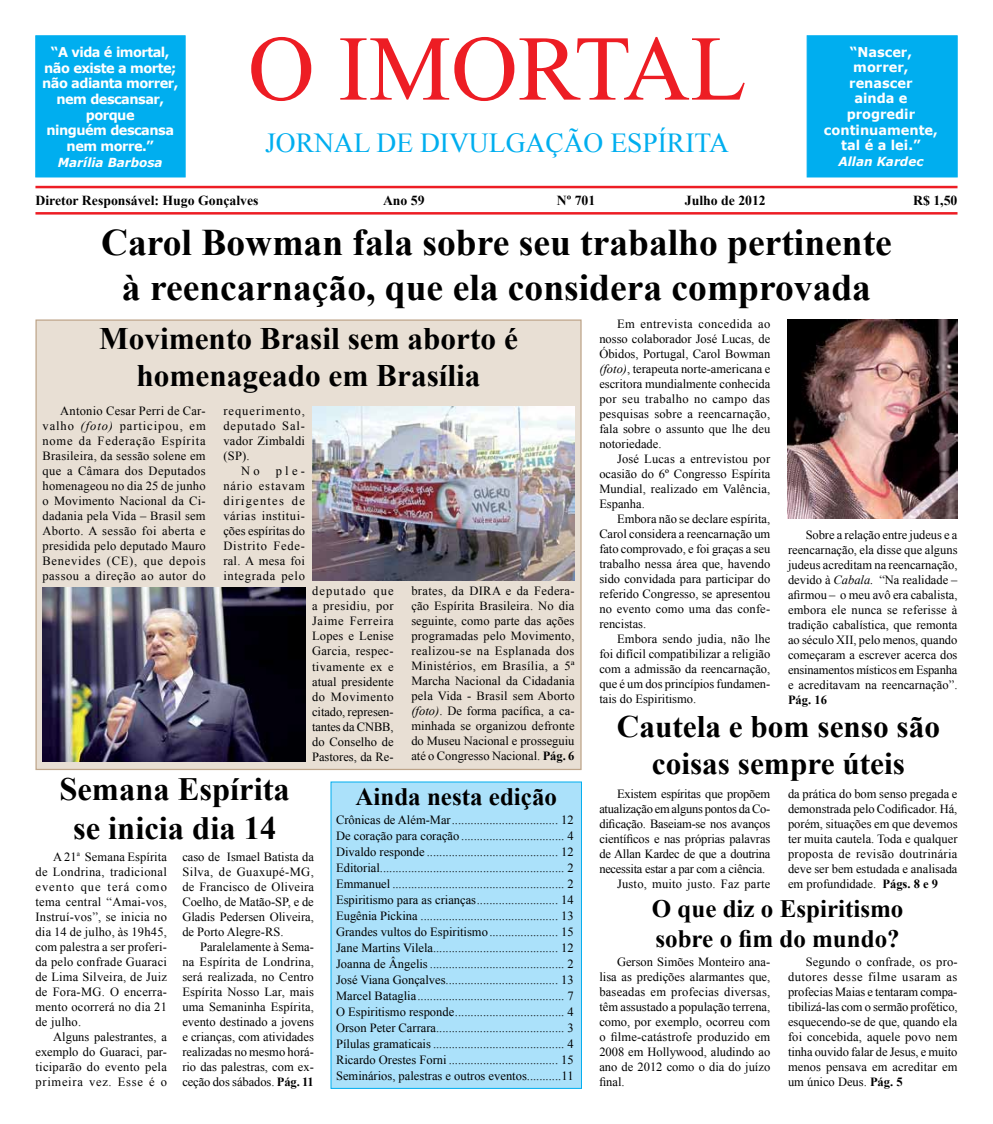
<style>
.page{position:relative;width:993px;height:1124px;background:#fff}
.page>*{position:absolute;margin:0;border:0;box-sizing:border-box;transform-origin:0 0}
.t1{font:92.5px "Times New Roman";color:#ed1d24}
.t2{font:700 37.5px/45px "Times New Roman";color:#000;text-align:center}
.t3{font:700 32.5px "Times New Roman";color:#000}
.t4{font:700 31.25px/37.5px "Times New Roman";color:#000;text-align:center}
.t5{font:27.5px "Times New Roman";color:#00aeef}
.t6{font:700 25px/30px "Times New Roman";color:#000}
.t7{font:700 13.75px "Times New Roman";color:#000}
.t8{font:700 13.5px/15.6px "Verdana";letter-spacing:-.04em;color:#fff;text-align:center;scale:.96 1}
.t9{font:700 13.5px/15.6px "Verdana";color:#fff;text-align:center;scale:.96 1}
.t10{font:12.5px/15px "Times New Roman";color:#000;text-align:justify}
.t11{font:12.5px "Times New Roman";letter-spacing:-.02em;color:#000}
.t12{font:italic 700 12.5px "Verdana";color:#fff;scale:.96 1}
.t13{font:12.5px "Times New Roman";letter-spacing:.08em;color:#000}
.t14{font:12.5px "Times New Roman";letter-spacing:.02em;color:#000}
.t15{font:12.5px "Times New Roman";letter-spacing:.075em;color:#000}
.t16{font:700 12.5px "Times New Roman";color:#000}
.s1{font-style:italic}
.s2{font-weight:700}
</style>
<div class="page">
<div style="left:35px;top:35px;width:150px;height:142px;background:#00aeef;border:1px solid #00aeef"></div>
<hr style="left:35px;top:186px;width:922px;height:2px;background:#ed1d24">
<div style="left:806px;top:35px;width:151px;height:142px;background:#00aeef;border:1px solid #00aeef"></div>
<hr style="left:35px;top:212px;width:922px;height:2px;background:#ed1d24">
<div style="left:35px;top:319px;width:546px;height:451px;background:#e8dfd4;border:1px solid #bea58a"></div>
<div style="left:331px;top:781px;width:250px;height:307px;background:#abe1fa"></div>
<img style="left:787px;top:319px;width:170px;height:199px">
<img style="left:312px;top:406px;width:262px;height:174px">
<img style="left:43px;top:587px;width:262px;height:174px">
<h1 class="t1" style="left:248px;top:6px;width:500px">O IMORTAL</h1>
<h3 class="t5" style="left:265px;top:124px;width:465px">JORNAL DE DIVULGAÇÃO ESPÍRITA</h3>
<p class="t7" style="left:35px;top:190px;width:224px">Diretor Responsável: Hugo Gonçalves</p>
<p class="t7" style="left:383px;top:190px;width:43px">Ano 59</p>
<p class="t7" style="left:556px;top:190px;width:40px">Nº 701</p>
<p class="t7" style="left:684px;top:190px;width:82px">Julho de 2012</p>
<p class="t7" style="left:912px;top:190px;width:46px">R$ 1,50</p>
<p class="t8" style="left:42px;top:44px;width:143px">“A vida é imortal, não existe a morte; não adianta morrer, nem descansar, porque<br>ninguém descansa nem morre.”</p>
<p class="t12" style="left:58px;top:153px;width:111px">Marília Barbosa</p>
<p class="t9" style="left:823px;top:44px;width:120px">“Nascer, morrer, renascer<br>ainda e progredir continuamente, tal é a lei.”</p>
<p class="t12" style="left:838px;top:152px;width:90px">Allan Kardec</p>
<h2 class="t2" style="left:101px;top:219px;width:792px">Carol Bowman fala sobre seu trabalho pertinente à reencarnação, que ela considera comprovada</h2>
<p class="t10" style="left:599px;top:316px;width:172px;text-indent:18px">Em entrevista concedida ao nosso colaborador José Lucas, de Óbidos, Portugal, Carol Bowman <span class="s1">(foto)</span>, terapeuta norte-americana e escritora mundialmente conhecida por seu trabalho no campo das pesquisas sobre a reencarnação, fala sobre o assunto que lhe deu notoriedade.</p>
<p class="t10" style="left:599px;top:451px;width:172px;text-indent:18px">José Lucas a entrevistou por ocasião do 6º Congresso Espírita Mundial, realizado em Valência, Espanha.</p>
<p class="t10" style="left:599px;top:511px;width:172px;text-indent:18px">Embora não se declare espírita, Carol considera a reencarnação um fato comprovado, e foi graças a seu trabalho nessa área que, havendo sido convidada para participar do referido Congresso, se apresentou no evento como uma das confe&shy;rencistas.</p>
<p class="t10" style="left:599px;top:631px;width:172px;text-indent:18px">Embora sendo judia, não lhe foi difícil compatibilizar a religião com a admissão da reencarnação, que é um dos princípios fundamen&shy;tais do Espiritismo.</p>
<h3 class="t4" style="left:99px;top:319px;width:420px">Movimento Brasil sem aborto é homenageado em Brasília</h3>
<p class="t10" style="left:42px;top:403px;width:165px;text-indent:18px">Antonio Cesar Perri de Car&shy;valho <span class="s1">(foto)</span> participou, em nome da Federação Espírita Brasileira, da sessão solene em que a Câmara dos Deputados homenageou no dia 25 de junho o Movimento Nacional da Ci&shy;dadania pela Vida – Brasil sem Aborto. A sessão foi aberta e presidida pelo deputado Mauro Benevides (CE), que depois passou a direção ao autor do</p>
<p class="t13" style="left:223px;top:402px;width:83px">requerimento,</p>
<p class="t15" style="left:223px;top:417px;width:83px">deputado Sal-</p>
<p class="t14" style="left:223px;top:432px;width:83px">vador Zimbaldi</p>
<p class="t10" style="left:223px;top:448px;width:28px">(SP).</p>
<p class="t10" style="left:241px;top:463px;width:20px">N o</p>
<p class="t10" style="left:223px;top:463px;width:83px;text-indent:52px">ple&shy;nário estavam dirigentes de várias institui&shy;ções espíritas do Distrito Fede&shy;ral. A mesa foi integrada pelo</p>
<p class="t10" style="left:787px;top:527px;width:171px;text-indent:18px">Sobre a relação entre judeus e a reencarnação, ela disse que alguns judeus acreditam na reencarnação, devido à <span class="s1">Cabala.</span> “Na realidade – afirmou – o meu avô era cabalista, embora ele nunca se referisse à tradição cabalística, que remonta ao século XII, pelo menos, quando começaram a escrever acerca dos ensinamentos místicos em Espanha e acreditavam na reencarnação”.</p>
<p class="t16" style="left:787px;top:691px;width:40px">Pág. 16</p>
<p class="t10" style="left:312px;top:583px;width:83px">deputado que a presidiu, por Jaime Ferreira Lopes e Lenise Garcia, respec&shy;tivamente ex e atual presidente do Movimento citado, represen&shy;tantes da CNBB, do Conselho de Pastores, da Re-</p>
<p class="t10" style="left:411px;top:583px;width:165px">brates, da DIRA e da Federa&shy;ção Espírita Brasileira. No dia seguinte, como parte das ações programadas pelo Movimento, realizou-se na Esplanada dos Ministérios, em Brasília, a 5ª Marcha Nacional da Cidadania pela Vida - Brasil sem Aborto <span class="s1">(foto)</span>. De forma pacífica, a ca&shy;minhada se organizou defronte do Museu Nacional e prosseguiu até o Congresso Nacional. <span class="s2">Pág. 6</span></p>
<h3 class="t4" style="left:616px;top:706px;width:324px">Cautela e bom senso são coisas sempre úteis</h3>
<h3 class="t3" style="left:59px;top:766px;width:232px">Semana Espírita</h3>
<h3 class="t6" style="left:355px;top:780px;width:203px">Ainda nesta edição</h3>
<h3 class="t3" style="left:73px;top:805px;width:205px">se inicia dia 14</h3>
<p class="t10" style="left:35px;top:848px;width:133px;text-indent:18px">A 21<sup>a</sup> Semana Espírita de Londrina, tradicional evento que terá como tema central “Amai-vos, Instruí-vos”, se inicia no dia 14 de julho, às 19h45, com palestra a ser proferi&shy;da pelo confrade Guaraci de Lima Silveira, de Juiz de Fora-MG. O encerra&shy;mento ocorrerá no dia 21 de julho.</p>
<p class="t10" style="left:35px;top:1028px;width:133px;text-indent:18px">Alguns palestrantes, a exemplo do Guaraci, par&shy;ticiparão do evento pela primeira vez. Esse é o</p>
<p class="t10" style="left:616px;top:786px;width:155px">Existem espíritas que propõem</p>
<p class="t11" style="left:599px;top:800px;width:172px">atualização em alguns pontos da Co-</p>
<p class="t11" style="left:599px;top:815px;width:172px">dificação. Baseiam-se nos avanços</p>
<p class="t10" style="left:599px;top:831px;width:172px">científicos e nas próprias palavras</p>
<p class="t11" style="left:599px;top:845px;width:172px">de Allan Kardec de que a doutrina</p>
<p class="t11" style="left:599px;top:860px;width:167px">necessita estar a par com a ciência.</p>
<p class="t10" style="left:616px;top:876px;width:155px">Justo, muito justo. Faz parte</p>
<p class="t10" style="left:787px;top:786px;width:171px">da prática do bom senso pregada e demonstrada pelo Codificador. Há, porém, situações em que devemos ter muita cautela. Toda e qualquer proposta de revisão doutrinária deve ser bem estudada e analisada em profundidade. <span class="s2">Págs. 8 e 9</span></p>
<h3 class="t6" style="left:651px;top:893px;width:253px">O que diz o Espiritismo sobre o fim do mundo?</h3>
<p class="t10" style="left:599px;top:953px;width:172px;text-indent:18px">Gerson Simões Monteiro ana&shy;lisa as predições alarmantes que, baseadas em profecias diversas, têm assustado a população terrena, como, por exemplo, ocorreu com o filme-catástrofe produzido em 2008 em Hollywood, aludindo ao ano de 2012 como o dia do juízo final.</p>
<p class="t10" style="left:787px;top:953px;width:171px;text-indent:18px">Segundo o confrade, os pro&shy;dutores desse filme usaram as profecias Maias e tentaram compa&shy;tibilizá-las com o sermão profético, esquecendo-se de que, quando ela foi concebida, aquele povo nem tinha ouvido falar de Jesus, e muito menos pensava em acreditar em um único Deus. <span class="s2">Pág. 5</span></p>
<p class="t10" style="left:336px;top:811px;width:239px;line-height:16px">Crônicas de Além-Mar.................................. 12<br>De coração para coração ................................. 4<br>Divaldo responde .......................................... 12<br>Editorial........................................................... 2<br>Emmanuel ....................................................... 2<br>Espiritismo para as crianças.......................... 14<br>Eugênia Pickina ............................................ 13<br>Grandes vultos do Espiritismo...................... 15<br>Jane Martins Vilela........................................ 12<br>Joanna de Ângelis ........................................... 2<br>José Viana Gonçalves.................................... 13<br>Marcel Bataglia............................................... 7<br>O Espiritismo responde................................... 4<br>Orson Peter Carrara......................................... 3<br>Pílulas gramaticais .......................................... 4<br>Ricardo Orestes Forni ................................... 15<br>Seminários, palestras e outros eventos...........11</p>
<p class="t10" style="left:182px;top:848px;width:133px">caso de Ismael Batista da Silva, de Guaxupé-MG, de Francisco de Oliveira Coelho, de Matão-SP, e de Gladis Pedersen Oliveira, de Porto Alegre-RS.</p>
<p class="t10" style="left:182px;top:938px;width:133px;text-indent:18px">Paralelamente à Sema&shy;na Espírita de Londrina, será realizada, no Centro Espírita Nosso Lar, mais uma Semaninha Espírita, evento destinado a jovens e crianças, com atividades realizadas no mesmo horá&shy;rio das palestras, com ex&shy;ceção dos sábados. <span class="s2">Pág. 11</span></p>
</div>
